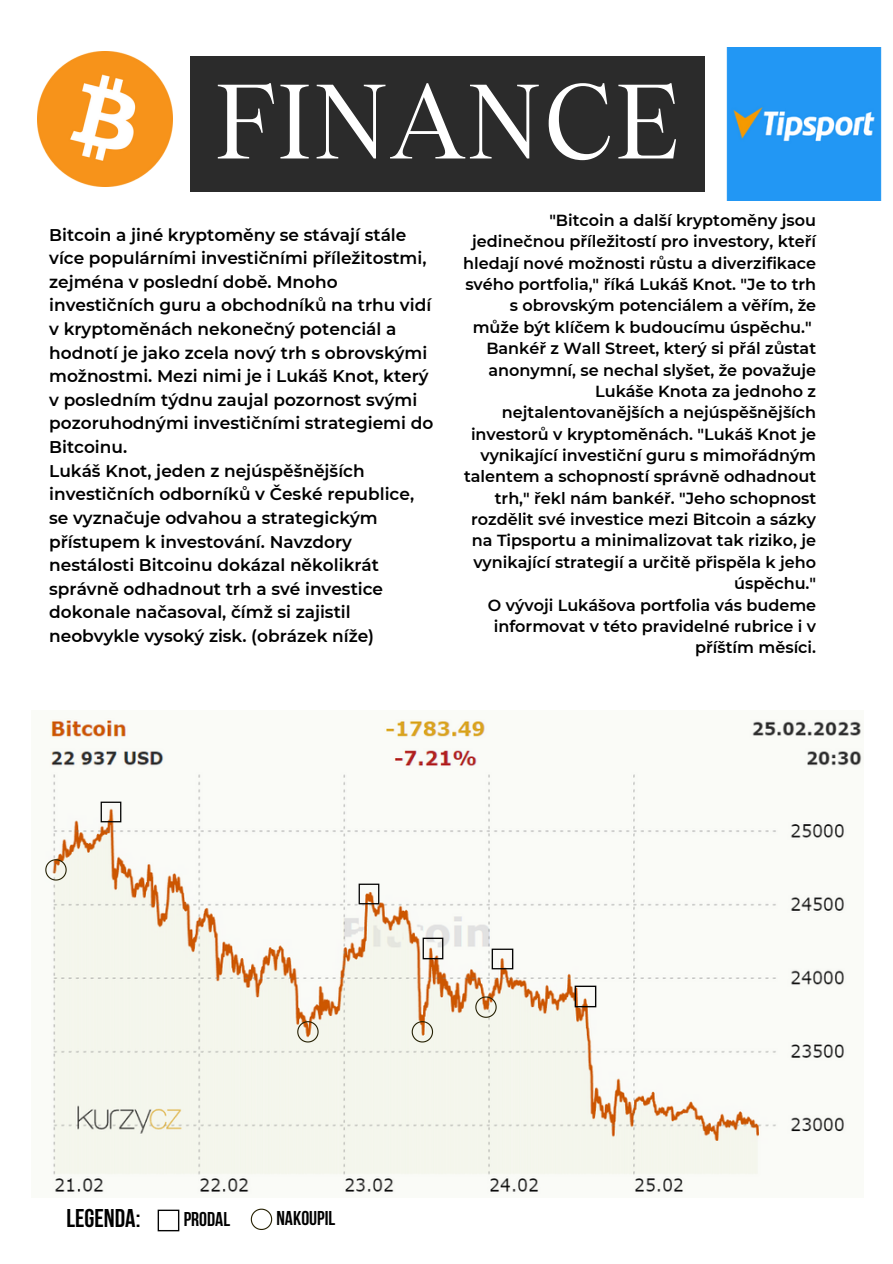
<style>
.page{position:relative;width:893px;height:1264px;background:#fff}
.page>*{position:absolute;margin:0;border:0;box-sizing:border-box;transform-origin:0 0}
.t1{font:104.1px "Tobias";color:#fff}
.t2{font:700 25.5px "Bebas Neue";color:#000}
.t3{font:700 19.95px "Bebas Neue";color:#000}
.t4{font:600 16.95px/23.5px "Montserrat";color:#000}
.t5{font:600 16.05px/21.3px "Montserrat";color:#000;text-align:right}
</style>
<div class="page">
<div style="left:191px;top:56px;width:469px;height:135px;background:#2b2b2b"></div>
<img style="left:38px;top:51px;width:135px;height:135px">
<img style="left:660px;top:47px;width:222px;height:153px">
<img style="left:49px;top:718px;width:813px;height:476px">
<img style="left:358px;top:883px;width:21px;height:21px">
<img style="left:158px;top:1209px;width:21px;height:22px">
<img style="left:100px;top:801px;width:22px;height:21px">
<img style="left:422px;top:937px;width:21px;height:22px">
<img style="left:491px;top:948px;width:22px;height:21px">
<img style="left:574px;top:985px;width:22px;height:22px">
<svg style="left:251px;top:1208px;width:21px;height:21px"></svg>
<svg style="left:45px;top:859px;width:22px;height:21px"></svg>
<svg style="left:297px;top:1021px;width:21px;height:21px"></svg>
<svg style="left:411px;top:1021px;width:22px;height:21px"></svg>
<svg style="left:475px;top:996px;width:21px;height:21px"></svg>
<h1 class="t1" style="left:214px;top:56px;width:466px">FINANCE</h1>
<p class="t4" style="left:49px;top:223px;width:385px">Bitcoin a jiné kryptoměny se stávají stále více populárními investičními příležitostmi, zejména v poslední době. Mnoho investičních guru a obchodníků na trhu vidí v kryptoměnách nekonečný potenciál a hodnotí je jako zcela nový trh s obrovskými možnostmi. Mezi nimi je i Lukáš Knot, který v posledním týdnu zaujal pozornost svými pozoruhodnými investičními strategiemi do Bitcoinu.<br>Lukáš Knot, jeden z nejúspěšnějších investičních odborníků v České republice, se vyznačuje odvahou a strategickým přístupem k investování. Navzdory nestálosti Bitcoinu dokázal několikrát správně odhadnout trh a své investice dokonale načasoval, čímž si zajistil neobvykle vysoký zisk. (obrázek níže)</p>
<p class="t5" style="left:463px;top:209px;width:354px">"Bitcoin a další kryptoměny jsou jedinečnou příležitostí pro investory, kteří hledají nové možnosti růstu a diverzifikace svého portfolia," říká Lukáš Knot. "Je to trh s obrovským potenciálem a věřím, že může být klíčem k budoucímu úspěchu." Bankéř z Wall Street, který si přál zůstat anonymní, se nechal slyšet, že považuje Lukáše Knota za jednoho z nejtalentovanějších a nejúspěšnějších investorů v kryptoměnách. "Lukáš Knot je vynikající investiční guru s mimořádným talentem a schopností správně odhadnout trh," řekl nám bankéř. "Jeho schopnost rozdělit své investice mezi Bitcoin a sázky na Tipsportu a minimalizovat tak riziko, je vynikající strategií a určitě přispěla k jeho úspěchu."<br>O vývoji Lukášova portfolia vás budeme informovat v této pravidelné rubrice i v příštím měsíci.</p>
<h2 class="t2" style="left:66px;top:1208px;width:75px">LEGENDA:</h2>
<p class="t3" style="left:184px;top:1211px;width:48px">PRODAL</p>
<p class="t3" style="left:276px;top:1209px;width:60px">NAKOUPIL</p>
</div>
